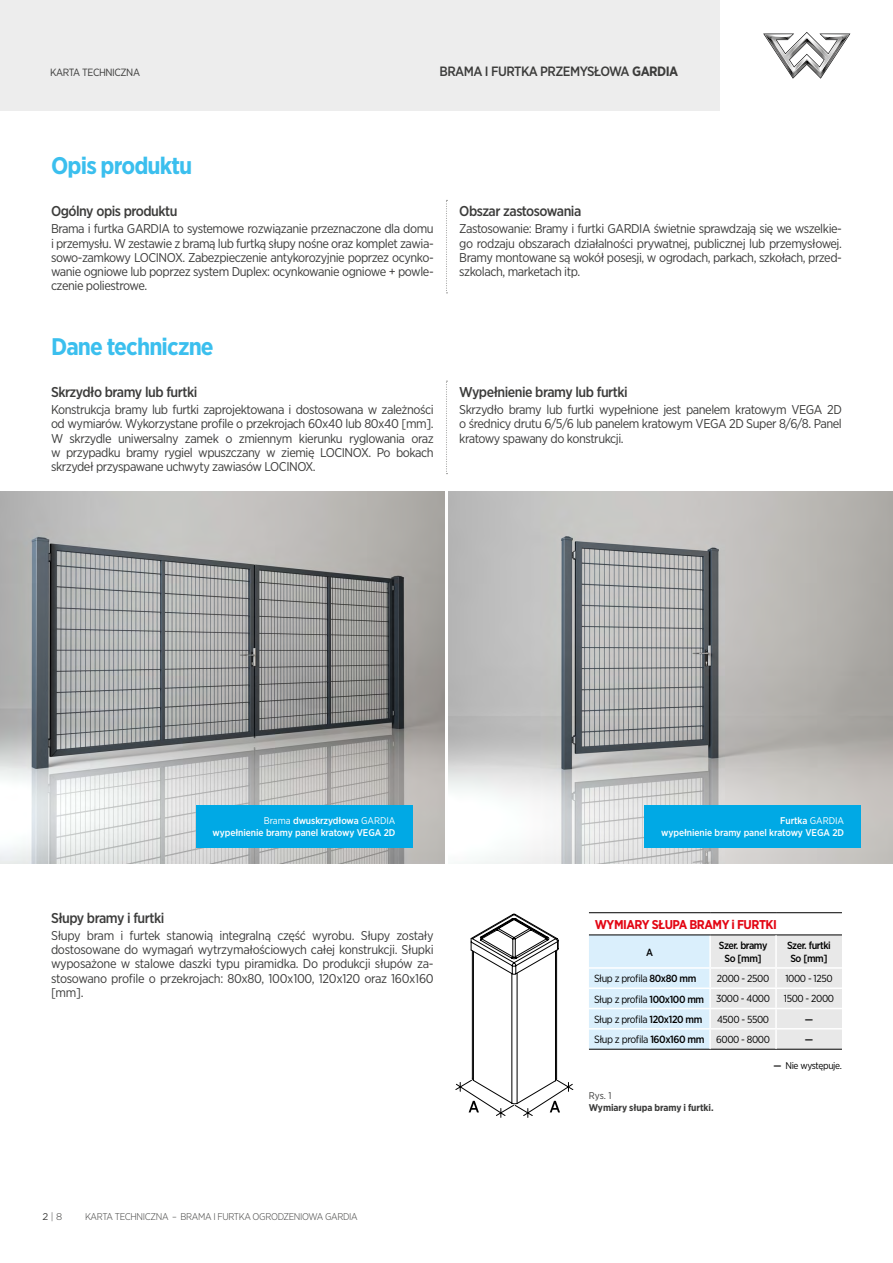
<style>
.page{position:relative;width:893px;height:1263px;background:#fff}
.page>*{position:absolute;margin:0;border:0;box-sizing:border-box;transform-origin:0 0}
.t1{font:700 24px "Gotham Narrow";letter-spacing:-.035em;color:#3bbfee}
.t2{font:500 14.25px "Gotham Narrow";letter-spacing:-.035em;color:#3c3c3b}
.t3{font:500 13.5px "Gotham Narrow";letter-spacing:-.04em;color:#3c3c3b}
.t4{font:12.75px/14.2px "Gotham Narrow";letter-spacing:-.035em;color:#3c3c3b;text-align:justify}
.t5{font:700 12.75px "Gotham Narrow";letter-spacing:-.035em;color:#e30613}
.t6{font:10.5px "Gotham Narrow";letter-spacing:-.04em;color:#000}
.t7{font:10.5px "Gotham Narrow";letter-spacing:-.04em;color:#3c3c3b}
.t8{font:10.35px "Gotham Narrow";letter-spacing:-.04em;color:#000}
.t9{font:500 10.35px/12.8px "Gotham Narrow";letter-spacing:-.04em;color:#000;text-align:center}
.t10{font:10.2px "Gotham Narrow";letter-spacing:-.04em;color:#000}
.t11{font:500 10.2px "Gotham Narrow";color:#000}
.t12{font:500 9.75px/12.8px "Gotham Narrow";letter-spacing:-.01em;color:#fff;text-align:right}
.t13{font:300 9.75px "Gotham Narrow";letter-spacing:-.035em;color:#3c3c3b}
.t14{font:700 9.75px "Gotham Narrow";letter-spacing:-.01em;color:#3c3c3b}
.t15{font:9.75px "Gotham Narrow";letter-spacing:-.035em;color:#000}
.t16{font:9.75px "Gotham Narrow";color:#3c3c3b}
.t17{font:300 9.75px "Gotham";color:#3c3c3b}
.s1{font-weight:700}
.s2{font-weight:400}
.s3{font-weight:500}
.s4{font-size:10.2px}
</style>
<div class="page">
<img style="left:0;top:491px;width:444px;height:372px">
<img style="left:449px;top:491px;width:444px;height:372px">
<div style="left:0;top:0;width:721px;height:111px;background:#ededed"></div>
<div style="left:196px;top:805px;width:216px;height:42px;background:#00a9e5"></div>
<svg style="left:446px;top:200px;width:1px;height:93px"></svg>
<div style="left:644px;top:805px;width:217px;height:42px;background:#00a9e5"></div>
<svg style="left:763px;top:32px;width:87px;height:47px"></svg>
<svg style="left:446px;top:381px;width:1px;height:93px"></svg>
<hr style="left:589px;top:1049px;width:121px;height:1px;background:#000">
<hr style="left:710px;top:1049px;width:66px;height:1px;background:#000">
<hr style="left:589px;top:912px;width:121px;height:1px;background:#000">
<hr style="left:710px;top:912px;width:66px;height:1px;background:#000">
<hr style="left:776px;top:912px;width:66px;height:1px;background:#000">
<hr style="left:589px;top:934px;width:121px;height:1px;background:#000">
<hr style="left:710px;top:934px;width:66px;height:1px;background:#000">
<hr style="left:776px;top:934px;width:66px;height:1px;background:#000">
<hr style="left:776px;top:1049px;width:66px;height:1px;background:#000">
<svg style="left:589px;top:935px;width:253px;height:114px;background:#e1eaf0"></svg>
<hr style="left:589px;top:1028px;width:121px;height:1px;background:#fff">
<hr style="left:710px;top:1028px;width:66px;height:1px;background:#fff">
<hr style="left:776px;top:1028px;width:66px;height:1px;background:#fff">
<hr style="left:472px;top:951px;width:1px;height:127px;background:#000">
<hr style="left:556px;top:950px;width:1px;height:128px;background:#000">
<hr style="left:473px;top:951px;width:1px;height:129px;background:#000">
<hr style="left:512px;top:973px;width:1px;height:130px;background:#000">
<hr style="left:517px;top:973px;width:1px;height:130px;background:#000">
<hr style="left:555px;top:951px;width:1px;height:130px;background:#000">
<svg style="left:471px;top:914px;width:88px;height:61px"></svg>
<svg style="left:455px;top:1078px;width:118px;height:39px"></svg>
<p class="t7" style="left:50px;top:66px;width:91px">KARTA TECHNICZNA</p>
<p class="t3" style="left:440px;top:63px;width:240px">BRAMA I FURTKA PRZEMYSŁOWA <span class="s1">GARDIA</span></p>
<h1 class="t1" style="left:51px;top:151px;width:143px">Opis produktu</h1>
<p class="t2" style="left:51px;top:202px;width:128px">Ogólny opis produktu</p>
<p class="t4" style="left:51px;top:222px;width:384px">Brama i furtka GARDIA to systemowe rozwiązanie przeznaczone dla domu i przemysłu. W zestawie z bramą lub furtką słupy nośne oraz komplet zawia&shy;sowo-zamkowy LOCINOX. Zabezpieczenie antykorozyjnie poprzez ocynko&shy;wanie ogniowe lub poprzez system Duplex: ocynkowanie ogniowe + powle&shy;czenie poliestrowe.</p>
<h1 class="t1" style="left:51px;top:331px;width:164px">Dane techniczne</h1>
<p class="t2" style="left:51px;top:383px;width:148px">Skrzydło bramy lub furtki</p>
<p class="t4" style="left:51px;top:402px;width:384px">Konstrukcja bramy lub furtki zaprojektowana i dostosowana w zależności od wymiarów. Wykorzystane profile o przekrojach 60x40 lub 80x40 [mm].<br>W skrzydle uniwersalny zamek o zmiennym kierunku ryglowania oraz w przypadku bramy rygiel wpuszczany w ziemię LOCINOX. Po bokach skrzydeł przyspawane uchwyty zawiasów LOCINOX.</p>
<p class="t2" style="left:459px;top:202px;width:124px">Obszar zastosowania</p>
<p class="t4" style="left:459px;top:222px;width:384px">Zastosowanie: Bramy i furtki GARDIA świetnie sprawdzają się we wszelkie&shy;go rodzaju obszarach działalności prywatnej, publicznej lub przemysłowej.<br>Bramy montowane są wokół posesji, w ogrodach, parkach, szkołach, przed&shy;szkolach, marketach itp.</p>
<p class="t2" style="left:459px;top:383px;width:170px">Wypełnienie bramy lub furtki</p>
<p class="t4" style="left:459px;top:402px;width:384px">Skrzydło bramy lub furtki wypełnione jest panelem kratowym VEGA 2D o średnicy drutu 6/5/6 lub panelem kratowym VEGA 2D Super 8/6/8. Panel kratowy spawany do konstrukcji.</p>
<p class="t12" style="left:213px;top:814px;width:184px"><span class="s2">Brama</span> dwuskrzydłowa <span class="s2">GARDIA </span>wypełnienie bramy panel kratowy VEGA 2D</p>
<p class="t2" style="left:51px;top:908px;width:115px">Słupy bramy i furtki</p>
<p class="t4" style="left:51px;top:928px;width:384px">Słupy bram i furtek stanowią integralną część wyrobu. Słupy zostały dostosowane do wymagań wytrzymałościowych całej konstrukcji. Słupki wyposażone w stalowe daszki typu piramidka. Do produkcji słupów za&shy;stosowano profile o przekrojach: 80x80, 100x100, 120x120 oraz 160x160 [mm].</p>
<p class="t17" style="left:43px;top:1211px;width:21px"><span class="s2">2</span> | 8</p>
<p class="t13" style="left:85px;top:1211px;width:274px">KARTA TECHNICZNA – BRAMA I FURTKA OGRODZENIOWA GARDIA</p>
<p class="t12" style="left:661px;top:814px;width:184px">Furtka <span class="s2">GARDIA<br></span>wypełnienie bramy panel kratowy VEGA 2D</p>
<p class="t5" style="left:595px;top:916px;width:184px">WYMIARY SŁUPA BRAMY i FURTKI</p>
<p class="t9" style="left:646px;top:945px;width:8px">A</p>
<p class="t9" style="left:719px;top:939px;width:50px">Szer. bramy<br>So [mm]</p>
<p class="t9" style="left:787px;top:939px;width:45px">Szer. furtki<br>So [mm]</p>
<p class="t8" style="left:594px;top:972px;width:104px">Słup z profila <span class="s3">80x80 mm</span></p>
<p class="t10" style="left:717px;top:972px;width:54px">2000 - 2500</p>
<p class="t10" style="left:785px;top:972px;width:49px">1000 - 1250</p>
<p class="t8" style="left:594px;top:992px;width:177px">Słup z profila <span class="s3">100x100 mm</span> <span class="s4">3000 - 4000</span></p>
<p class="t10" style="left:784px;top:992px;width:52px">1500 - 2000</p>
<p class="t8" style="left:594px;top:1013px;width:110px">Słup z profila <span class="s3">120x120 mm</span></p>
<p class="t10" style="left:717px;top:1013px;width:54px">4500 - 5500</p>
<p class="t11" style="left:805px;top:1013px;width:10px">—</p>
<p class="t6" style="left:594px;top:1033px;width:177px">Słup z profila <span class="s3">160x160 mm</span> <span class="s4">6000 - 8000</span></p>
<p class="t11" style="left:805px;top:1033px;width:10px">—</p>
<p class="t15" style="left:773px;top:1059px;width:70px"><span class="s3">—</span> Nie występuje.</p>
<p class="t16" style="left:589px;top:1089px;width:24px">Rys. 1</p>
<p class="t14" style="left:589px;top:1102px;width:126px">Wymiary słupa bramy i furtki.</p>
</div>
